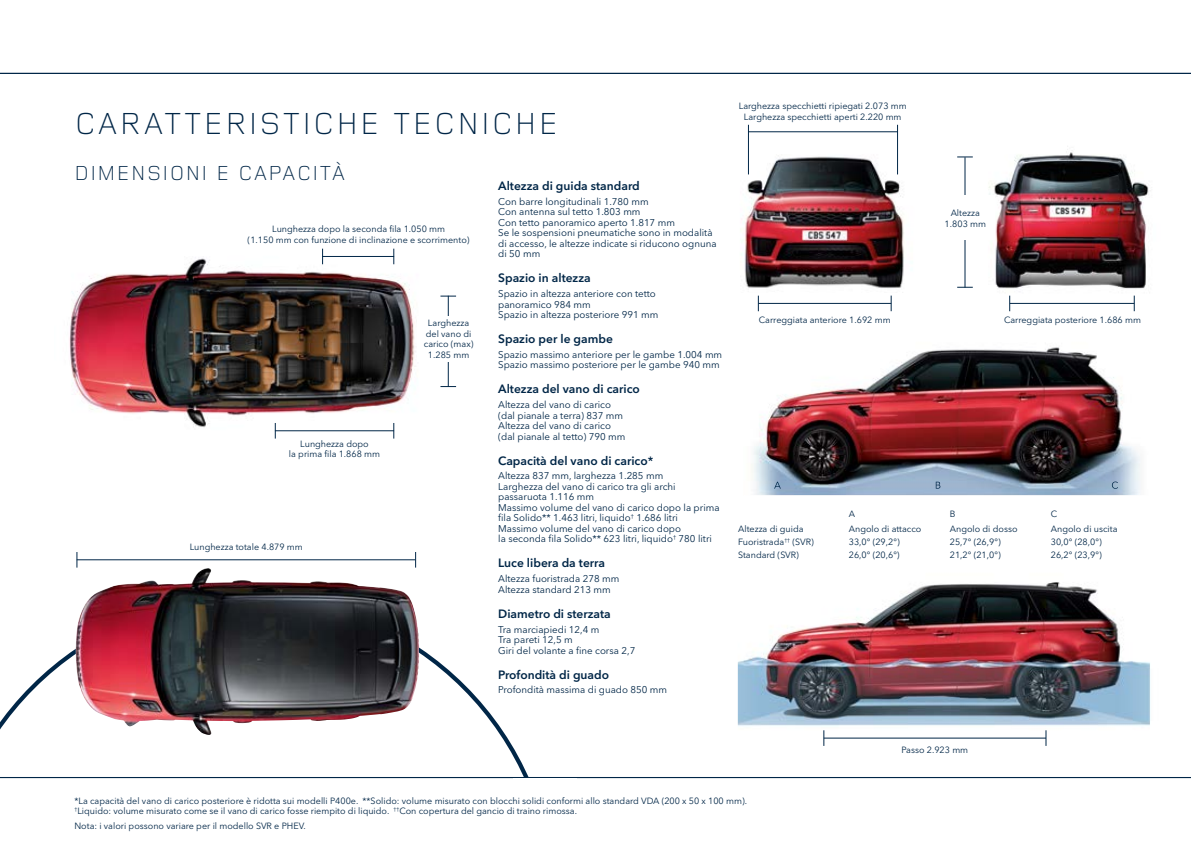
<style>
.page{position:relative;width:1191px;height:851px;background:#fff}
.page>*{position:absolute;margin:0;border:0;box-sizing:border-box;transform-origin:0 0}
.t1{font:300 31.5px "Land Rover Wide";color:#002647}
.t2{font:300 21px "Land Rover Wide";color:#002647}
.t3{font:600 12px "Avenir Next W1 G";color:#002647}
.t4{font:9.75px/10.5px "Avenir Next W1 G";color:#002647}
.t5{font:9px/10.5px "Avenir Next W1 G";color:#002647;text-align:center}
</style>
<div class="page">
<svg style="left:0;top:647px;width:528px;height:132px"></svg>
<img style="left:76px;top:568px;width:343px;height:166px">
<img style="left:753px;top:347px;width:387px;height:147px">
<div style="left:743px;top:326px;width:426px;height:170px;border:1px solid #fff"></div>
<img style="left:739px;top:582px;width:412px;height:150px">
<img style="left:972px;top:149px;width:177px;height:150px">
<img style="left:741px;top:139px;width:163px;height:166px">
<img style="left:69px;top:248px;width:347px;height:191px">
<hr style="left:0;top:776px;width:1191px;height:2px;background:#002647">
<hr style="left:0;top:73px;width:1191px;height:1px;background:#002647">
<hr style="left:322px;top:256px;width:72px;height:1px;background:#002647">
<svg style="left:322px;top:248px;width:1px;height:16px"></svg>
<svg style="left:393px;top:248px;width:1px;height:16px"></svg>
<hr style="left:275px;top:430px;width:119px;height:1px;background:#002647">
<svg style="left:275px;top:423px;width:1px;height:15px"></svg>
<svg style="left:393px;top:423px;width:1px;height:15px"></svg>
<hr style="left:448px;top:296px;width:1px;height:91px;background:#002647">
<svg style="left:440px;top:296px;width:16px;height:1px"></svg>
<svg style="left:440px;top:386px;width:16px;height:1px"></svg>
<hr style="left:77px;top:559px;width:338px;height:1px;background:#002647">
<svg style="left:77px;top:552px;width:1px;height:15px"></svg>
<svg style="left:415px;top:552px;width:1px;height:15px"></svg>
<hr style="left:1009px;top:303px;width:125px;height:1px;background:#002647">
<svg style="left:1009px;top:295px;width:1px;height:16px"></svg>
<svg style="left:1133px;top:295px;width:1px;height:16px"></svg>
<hr style="left:758px;top:303px;width:133px;height:1px;background:#002647">
<svg style="left:758px;top:295px;width:1px;height:16px"></svg>
<svg style="left:890px;top:295px;width:1px;height:16px"></svg>
<hr style="left:964px;top:157px;width:1px;height:130px;background:#002647">
<svg style="left:957px;top:287px;width:15px;height:1px"></svg>
<svg style="left:957px;top:156px;width:15px;height:1px"></svg>
<hr style="left:748px;top:131px;width:149px;height:1px;background:#002647">
<hr style="left:897px;top:125px;width:1px;height:49px;background:#002647">
<hr style="left:748px;top:125px;width:1px;height:49px;background:#002647">
<svg style="left:774px;top:481px;width:7px;height:7px"></svg>
<svg style="left:1111px;top:481px;width:7px;height:7px"></svg>
<svg style="left:935px;top:481px;width:5px;height:7px"></svg>
<hr style="left:823px;top:737px;width:223px;height:1px;background:#002647">
<svg style="left:823px;top:730px;width:1px;height:15px"></svg>
<svg style="left:1045px;top:730px;width:1px;height:15px"></svg>
<div style="left:513px;top:778px;width:64px;height:72px;background:#fff"></div>
<div style="left:935px;top:196px;width:60px;height:44px;background:#fff"></div>
<div style="left:417px;top:316px;width:63px;height:45px;background:#fff"></div>
<h1 class="t1" style="left:74px;top:102px;width:487px">CARATTERISTICHE TECNICHE</h1>
<h2 class="t2" style="left:74px;top:159px;width:273px">DIMENSIONI E CAPACITÀ</h2>
<p class="t3" style="left:498px;top:176px;width:143px">Altezza di guida standard</p>
<p class="t4" style="left:498px;top:195px;width:220px">Con barre longitudinali 1.780 mm<br>Con antenna sul tetto 1.803 mm<br>Con tetto panoramico aperto 1.817 mm<br>Se le sospensioni pneumatiche sono in modalità di accesso, le altezze indicate si riducono ognuna di 50 mm</p>
<p class="t3" style="left:498px;top:268px;width:94px">Spazio in altezza</p>
<p class="t4" style="left:498px;top:287px;width:162px">Spazio in altezza anteriore con tetto panoramico 984 mm<br>Spazio in altezza posteriore 991 mm</p>
<p class="t3" style="left:498px;top:329px;width:116px">Spazio per le gambe</p>
<p class="t4" style="left:498px;top:348px;width:225px">Spazio massimo anteriore per le gambe 1.004 mm<br>Spazio massimo posteriore per le gambe 940 mm</p>
<p class="t3" style="left:498px;top:379px;width:143px">Altezza del vano di carico</p>
<p class="t4" style="left:498px;top:398px;width:129px">Altezza del vano di carico (dal pianale a terra) 837 mm<br>Altezza del vano di carico (dal pianale al tetto) 790 mm</p>
<p class="t3" style="left:498px;top:451px;width:157px">Capacità del vano di carico*</p>
<p class="t4" style="left:498px;top:470px;width:223px">Altezza 837 mm, larghezza 1.285 mm<br>Larghezza del vano di carico tra gli archi passaruota 1.116 mm<br>Massimo volume del vano di carico dopo la prima fila Solido** 1.463 litri, liquido<sup>†</sup> 1.686 litri Massimo volume del vano di carico dopo<br>la seconda fila Solido** 623 litri, liquido<sup>†</sup> 780 litri</p>
<p class="t3" style="left:498px;top:553px;width:108px">Luce libera da terra</p>
<p class="t4" style="left:498px;top:572px;width:123px">Altezza fuoristrada 278 mm<br>Altezza standard 213 mm</p>
<p class="t3" style="left:498px;top:604px;width:114px">Diametro di sterzata</p>
<p class="t4" style="left:498px;top:623px;width:139px">Tra marciapiedi 12,4 m<br>Tra pareti 12,5 m<br>Giri del volante a fine corsa 2,7</p>
<p class="t3" style="left:498px;top:664px;width:112px">Profondità di guado</p>
<p class="t4" style="left:498px;top:683px;width:170px">Profondità massima di guado 850 mm</p>
<p class="t5" style="left:248px;top:223px;width:223px">Lunghezza dopo la seconda fila 1.050 mm<br>(1.150 mm con funzione di inclinazione e scorrimento)</p>
<p class="t5" style="left:424px;top:317px;width:51px">Larghezza del vano di carico (max)<br>1.285 mm</p>
<p class="t5" style="left:289px;top:437px;width:93px">Lunghezza dopo<br>la prima fila 1.868 mm</p>
<p class="t5" style="left:190px;top:540px;width:115px">Lunghezza totale 4.879 mm</p>
<p class="t5" style="left:738px;top:100px;width:169px">Larghezza specchietti ripiegati 2.073 mm<br>Larghezza specchietti aperti 2.220 mm</p>
<p class="t5" style="left:944px;top:207px;width:43px">Altezza<br>1.803 mm</p>
<p class="t5" style="left:759px;top:313px;width:133px">Carreggiata anteriore 1.692 mm</p>
<p class="t5" style="left:1004px;top:313px;width:138px">Carreggiata posteriore 1.686 mm</p>
<p class="t5" style="left:849px;top:507px;width:8px">A</p>
<p class="t5" style="left:949px;top:507px;width:7px">B</p>
<p class="t5" style="left:1050px;top:507px;width:8px">C</p>
<p class="t5" style="left:738px;top:523px;width:67px">Altezza di guida</p>
<p class="t5" style="left:849px;top:523px;width:74px">Angolo di attacco</p>
<p class="t5" style="left:949px;top:523px;width:69px">Angolo di dosso</p>
<p class="t5" style="left:1050px;top:523px;width:68px">Angolo di uscita</p>
<p class="t5" style="left:738px;top:536px;width:77px">Fuoristrada<sup>††</sup> (SVR)</p>
<p class="t5" style="left:849px;top:536px;width:52px">33,0° (29,2°)</p>
<p class="t5" style="left:949px;top:536px;width:52px">25,7° (26,9°)</p>
<p class="t5" style="left:1050px;top:536px;width:52px">30,0° (28,0°)</p>
<p class="t5" style="left:738px;top:548px;width:62px">Standard (SVR)</p>
<p class="t5" style="left:849px;top:548px;width:52px">26,0° (20,6°)</p>
<p class="t5" style="left:949px;top:548px;width:52px">21,2° (21,0°)</p>
<p class="t5" style="left:1050px;top:548px;width:52px">26,2° (23,9°)</p>
<p class="t5" style="left:901px;top:743px;width:68px">Passo 2.923 mm</p>
<p class="t5" style="left:74px;top:794px;width:674px;text-align:left">*La capacità del vano di carico posteriore è ridotta sui modelli P400e. **Solido: volume misurato con blocchi solidi conformi allo standard VDA (200 x 50 x 100 mm). <sup>†</sup>Liquido: volume misurato come se il vano di carico fosse riempito di liquido. <sup>††</sup>Con copertura del gancio di traino rimossa.</p>
<p class="t5" style="left:74px;top:819px;width:233px">Nota: i valori possono variare per il modello SVR e PHEV.</p>
</div>
